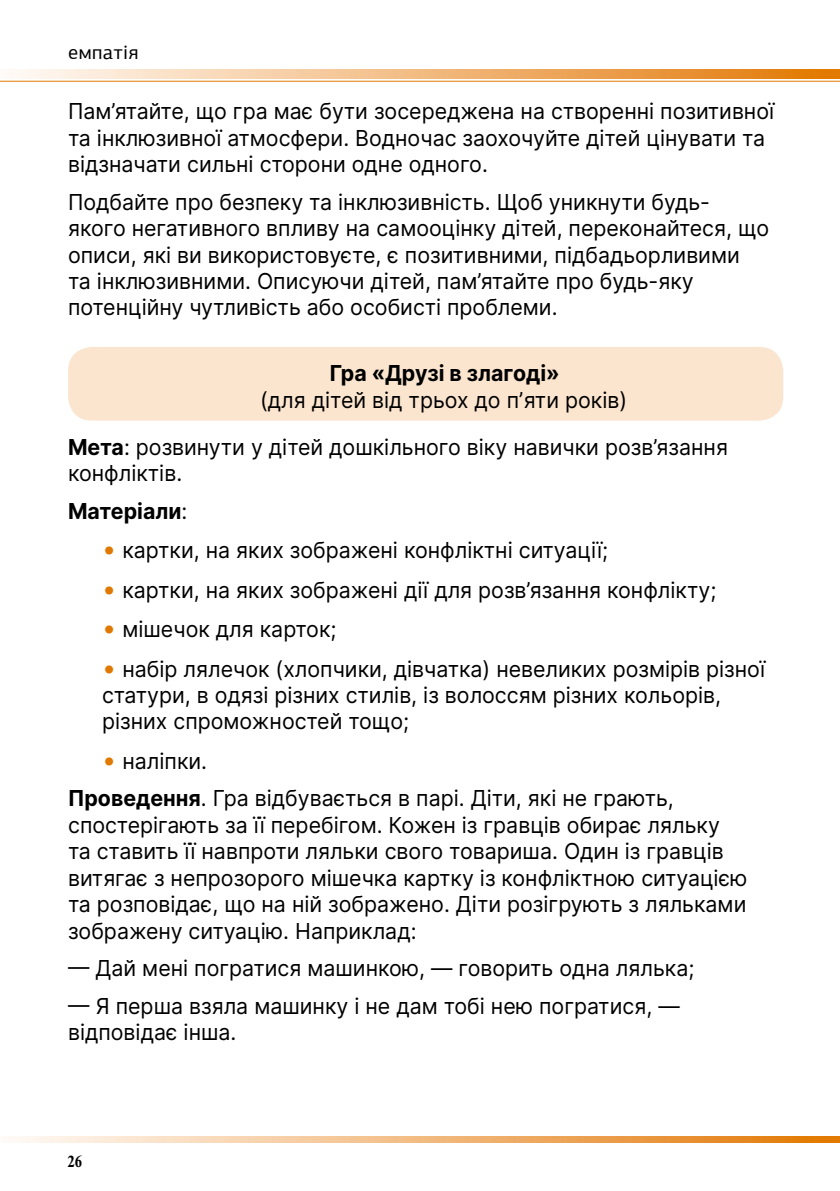
<style>
.page{position:relative;width:840px;height:1191px;background:#fff}
.page>*{position:absolute;margin:0;border:0;box-sizing:border-box;transform-origin:0 0}
.t1{font:22px/26.4px "Inter";color:#000}
.t2{font:700 22px "Inter";color:#000}
.t3{font:20px "PF Agora Sans Pro";letter-spacing:.02em;color:#000}
.t4{font:700 16px "Newton C";color:#000;scale:.9 1}
.s1{font-weight:700}
.s2{font-size:26px;color:#e17900}
</style>
<div class="page">
<div style="left:68px;top:347px;width:714px;height:74px;background:#fbe5cf;border-radius:24px"></div>
<svg style="left:16px;top:1137px;width:823px;height:6px;background:#f1b87d"></svg>
<svg style="left:16px;top:70px;width:823px;height:8px;background:#f1b97d"></svg>
<hr style="left:0;top:81px;width:839px;height:1px;background:#e17900">
<p class="t3" style="left:68px;top:40px;width:72px">емпатія</p>
<p class="t1" style="left:68px;top:97px;width:707px">Пам’ятайте, що гра має бути зосереджена на створенні позитивної та інклюзивної атмосфери. Водночас заохочуйте дітей цінувати та відзначати сильні сторони одне одного.</p>
<p class="t1" style="left:68px;top:188px;width:702px">Подбайте про безпеку та інклюзивність. Щоб уникнути будь&shy;якого негативного впливу на самооцінку дітей, переконайтеся, що описи, які ви використовуєте, є позитивними, підбадьорливими<br>та інклюзивними. Описуючи дітей, пам’ятайте про будь-яку потенційну чутливість або особисті проблеми.</p>
<p class="t2" style="left:329px;top:357px;width:231px">Гра «Друзі в злагоді»</p>
<p class="t1" style="left:68px;top:375px;width:661px;line-height:47.2px;text-indent:192px">(для дітей від трьох до пʼяти років)<br><span class="s1">Мета</span>: розвинути у дітей дошкільного віку навички розв’язання</p>
<p class="t1" style="left:68px;top:454px;width:121px;line-height:37.8px">конфліктів.<br><span class="s1">Матеріали</span>:</p>
<p class="t1" style="left:102px;top:537px;width:507px"><span class="s2">•</span> картки, на яких зображені конфліктні ситуації;</p>
<p class="t1" style="left:102px;top:576px;width:615px"><span class="s2">•</span> картки, на яких зображені дії для розв’язання конфлікту;</p>
<p class="t1" style="left:102px;top:615px;width:236px"><span class="s2">•</span> мішечок для карток;</p>
<p class="t1" style="left:102px;top:655px;width:664px"><span class="s2">•</span> набір лялечок (хлопчики, дівчатка) невеликих розмірів різної статури, в одязі різних стилів, із волоссям різних кольорів, різних спроможностей тощо;</p>
<p class="t1" style="left:68px;top:741px;width:607px;line-height:37.8px;text-indent:34px"><span class="s2">•</span> наліпки.<br><span class="s1">Проведення</span>. Гра відбувається в парі. Діти, які не грають,</p>
<p class="t1" style="left:68px;top:811px;width:680px">спостерігають за її перебігом. Кожен із гравців обирає ляльку та ставить її навпроти ляльки свого товариша. Один із гравців витягає з непрозорого мішечка картку із конфліктною ситуацією та розповідає, що на ній зображено. Діти розігрують з ляльками зображену ситуацію. Наприклад:</p>
<p class="t1" style="left:68px;top:954px;width:627px">— Дай мені погратися машинкою, — говорить одна лялька;</p>
<p class="t1" style="left:68px;top:992px;width:612px">— Я перша взяла машинку і не дам тобі нею погратися, — відповідає інша.</p>
<p class="t4" style="left:67px;top:1152px;width:18px">26</p>
</div>
